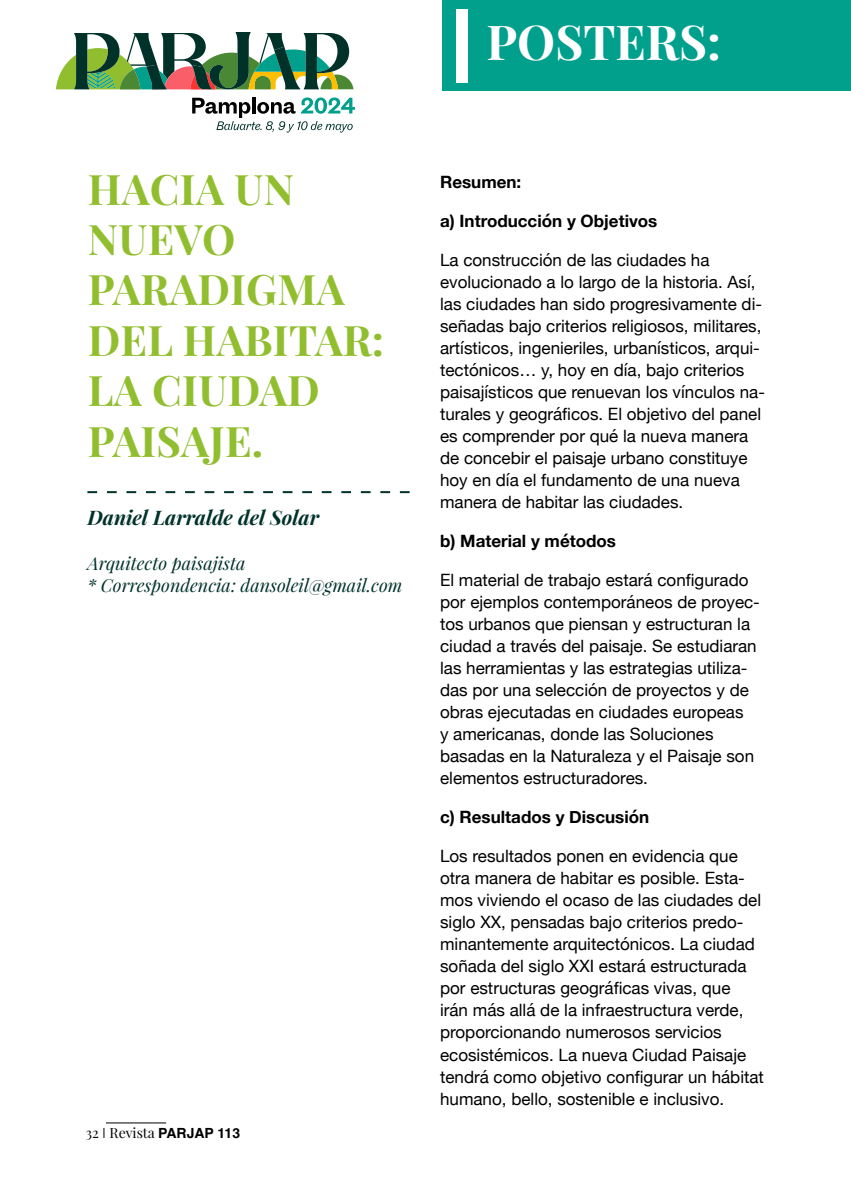
<style>
.page{position:relative;width:851px;height:1191px;background:#fff}
.page>*{position:absolute;margin:0;border:0;box-sizing:border-box;transform-origin:0 0}
.t1{font:700 48px "Playfair Display";color:#fff}
.t2{font:700 42px/50.4px "Playfair Display";letter-spacing:.01em;color:#91be2e}
.t3{font:italic 700 20px "Playfair Display";color:#00322a}
.t4{font:italic 18px/21.6px "Playfair Display";color:#00322a}
.t5{font:17px/22px "Helvetica Neue";color:#000}
.t6{font:700 17px "Helvetica Neue";color:#000}
.t7{font:14px "Playfair Display";color:#000}
.s1{font-family:"Helvetica";font-weight:300}
.s2{font-family:"Helvetica";font-weight:700}
</style>
<div class="page">
<hr style="left:106px;top:1122px;width:60px;height:1px;background:#000">
<div style="left:442px;top:0;width:408px;height:91px;background:#00a08d"></div>
<div style="left:457px;top:9px;width:11px;height:73px;background:#fff"></div>
<svg style="left:56px;top:32px;width:297px;height:57px"></svg>
<svg style="left:192px;top:97px;width:163px;height:36px"></svg>
<svg style="left:87px;top:491px;width:322px;height:2px"></svg>
<h1 class="t1" style="left:486px;top:12px;width:236px">POSTERS:</h1>
<h2 class="t2" style="left:88px;top:163px;width:298px">HACIA UN<br>NUEVO<br>PARADIGMA<br>DEL HABITAR:<br>LA CIUDAD<br>PAISAJE.</h2>
<p class="t6" style="left:440px;top:169px;width:83px">Resumen:</p>
<p class="t6" style="left:440px;top:208px;width:219px">a) Introducción y Objetivos</p>
<p class="t5" style="left:440px;top:250px;width:326px">La construcción de las ciudades ha evolucionado a lo largo de la historia. Así, las ciudades han sido progresivamente di&shy;señadas bajo criterios religiosos, militares, artísticos, ingenieriles, urbanísticos, arqui&shy;tectónicos… y, hoy en día, bajo criterios paisajísticos que renuevan los vínculos na&shy;turales y geográficos. El objetivo del panel es comprender por qué la nueva manera de concebir el paisaje urbano constituye hoy en día el fundamento de una nueva manera de habitar las ciudades.</p>
<p class="t6" style="left:440px;top:528px;width:177px">b) Material y métodos</p>
<p class="t5" style="left:440px;top:570px;width:321px">El material de trabajo estará configurado por ejemplos contemporáneos de proyec&shy;tos urbanos que piensan y estructuran la ciudad a través del paisaje. Se estudiaran las herramientas y las estrategias utiliza&shy;das por una selección de proyectos y de obras ejecutadas en ciudades europeas<br>y americanas, donde las Soluciones basadas en la Naturaleza y el Paisaje son elementos estructuradores.</p>
<p class="t6" style="left:440px;top:804px;width:210px">c) Resultados y Discusión</p>
<p class="t5" style="left:440px;top:846px;width:325px">Los resultados ponen en evidencia que otra manera de habitar es posible. Esta&shy;mos viviendo el ocaso de las ciudades del siglo XX, pensadas bajo criterios predo&shy;minantemente arquitectónicos. La ciudad soñada del siglo XXI estará estructurada por estructuras geográficas vivas, que<br>irán más allá de la infraestructura verde, proporcionando numerosos servicios ecosistémicos. La nueva Ciudad Paisaje tendrá como objetivo configurar un hábitat humano, bello, sostenible e inclusivo.</p>
<p class="t3" style="left:87px;top:503px;width:233px">Daniel Larralde del Solar</p>
<p class="t4" style="left:87px;top:552px;width:316px">Arquitecto paisajista<br>* Correspondencia: dansoleil@gmail.com</p>
<p class="t7" style="left:86px;top:1124px;width:156px">32 <span class="s1">I</span> Revista <span class="s2">PARJAP 113</span></p>
</div>
